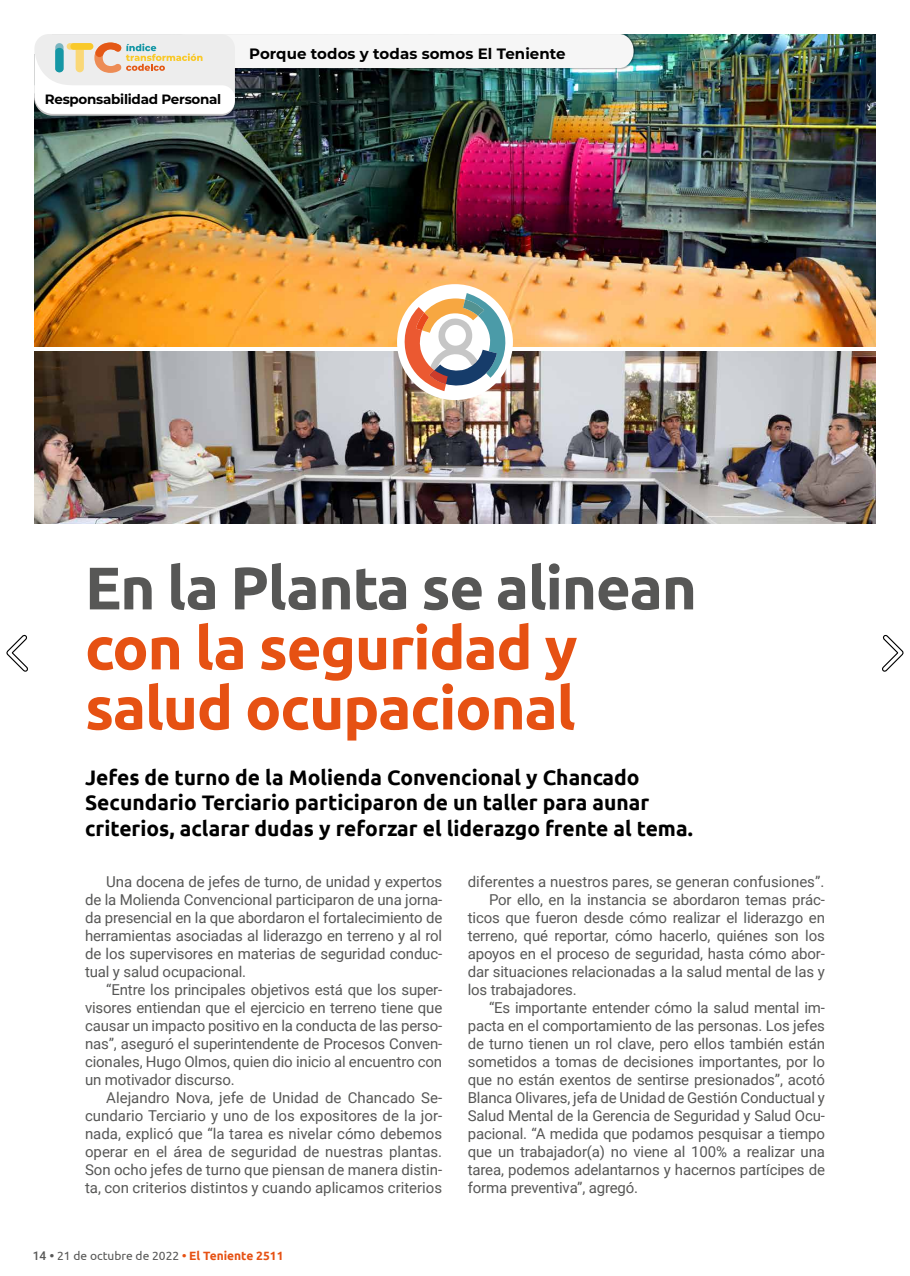
<style>
.page{position:relative;width:910px;height:1276px;background:#fff}
.page>*{position:absolute;margin:0;border:0;box-sizing:border-box;transform-origin:0 0}
.t1{font:700 60px/60px "Ubuntu";letter-spacing:-.02em;color:#e65113}
.t2{font:700 60px "Ubuntu";letter-spacing:-.02em;color:#575756}
.t3{font:700 21px/25.5px "Ubuntu";color:#000}
.t4{font:15px/18px "Roboto";letter-spacing:-.01em;color:#575756;text-align:justify}
.t5{font:700 15px "Montserrat";letter-spacing:.005em;color:#000}
.t6{font:700 13.5px "Montserrat";letter-spacing:-.02em;color:#000}
.t7{font:12px "Ubuntu";color:#575756}
.s1{font-family:"Roboto";font-weight:500}
.s2{font-weight:700}
.s3{font-weight:700;color:#e65113}
</style>
<div class="page">
<img style="left:34px;top:34px;width:842px;height:312px">
<img style="left:34px;top:351px;width:842px;height:173px">
<img style="left:34px;top:34px;width:600px;height:82px">
<div style="left:55px;top:48px;width:9px;height:24px;background:#1597a5;border-radius:4px"></div>
<div style="left:397px;top:284px;width:116px;height:116px;background:#fff;border-radius:50%"></div>
<svg style="left:403px;top:293px;width:104px;height:98px"></svg>
<svg style="left:6px;top:634px;width:22px;height:38px"></svg>
<svg style="left:882px;top:634px;width:22px;height:38px"></svg>
<p class="t6" style="left:45px;top:89px;width:178px">Responsabilidad Personal</p>
<p class="t5" style="left:249px;top:43px;width:318px">Porque todos y todas somos El Teniente</p>
<h1 class="t2" style="left:85px;top:551px;width:613px">En la Planta se alinean</h1>
<h1 class="t1" style="left:85px;top:617px;width:494px">con la seguridad y salud ocupacional</h1>
<h2 class="t3" style="left:85px;top:764px;width:609px">Jefes de turno de la Molienda Convencional y Chancado<br>Secundario Terciario participaron de un taller para aunar criterios, aclarar dudas y reforzar el liderazgo frente al tema.</h2>
<p class="t4" style="left:85px;top:872px;width:359px;text-indent:21px">Una docena de jefes de turno, de unidad y expertos de la Molienda Convencional participaron de una jorna&shy;da presencial en la que abordaron el fortalecimiento de herramientas asociadas al liderazgo en terreno y al rol de los supervisores en materias de seguridad conduc&shy;tual y salud ocupacional.</p>
<p class="t4" style="left:85px;top:980px;width:359px;text-indent:21px">“Entre los principales objetivos está que los super&shy;visores entiendan que el ejercicio en terreno tiene que causar un impacto positivo en la conducta de las perso&shy;nas”, aseguró el superintendente de Procesos Conven&shy;cionales, Hugo Olmos, quien dio inicio al encuentro con un motivador discurso.</p>
<p class="t4" style="left:85px;top:1088px;width:359px;text-indent:21px">Alejandro Nova, jefe de Unidad de Chancado Se&shy;cundario Terciario y uno de los expositores de la jor&shy;nada, explicó que “la tarea es nivelar cómo debemos operar en el área de seguridad de nuestras plantas.<br>Son ocho jefes de turno que piensan de manera distin&shy;ta, con criterios distintos y cuando aplicamos criterios</p>
<p class="t4" style="left:468px;top:872px;width:358px">diferentes a nuestros pares, se generan confusiones”.</p>
<p class="t4" style="left:489px;top:890px;width:337px">Por ello, en la instancia se abordaron temas prác-</p>
<p class="t4" style="left:468px;top:908px;width:359px">ticos que fueron desde cómo realizar el liderazgo en</p>
<p class="t4" style="left:468px;top:926px;width:359px">terreno, qué reportar, cómo hacerlo, quiénes son los</p>
<p class="t4" style="left:468px;top:944px;width:359px">apoyos en el proceso de seguridad, hasta cómo abor-</p>
<p class="t4" style="left:468px;top:962px;width:359px">dar situaciones relacionadas a la salud mental de las y</p>
<p class="t4" style="left:468px;top:980px;width:110px">los trabajadores.</p>
<p class="t4" style="left:489px;top:998px;width:337px">“Es importante entender cómo la salud mental im-</p>
<p class="t4" style="left:468px;top:1016px;width:359px">pacta en el comportamiento de las personas. Los jefes</p>
<p class="t4" style="left:468px;top:1034px;width:359px">de turno tienen un rol clave, pero ellos también están</p>
<p class="t4" style="left:468px;top:1052px;width:359px">sometidos a tomas de decisiones importantes, por lo</p>
<p class="t4" style="left:468px;top:1070px;width:359px">que no están exentos de sentirse presionados”, acotó</p>
<p class="t4" style="left:468px;top:1088px;width:359px">Blanca Olivares, jefa de Unidad de Gestión Conductual y</p>
<p class="t4" style="left:468px;top:1106px;width:359px">Salud Mental de la Gerencia de Seguridad y Salud Ocu-</p>
<p class="t4" style="left:468px;top:1124px;width:359px">pacional. “A medida que podamos pesquisar a tiempo</p>
<p class="t4" style="left:468px;top:1142px;width:359px">que un trabajador(a) no viene al 100% a realizar una</p>
<p class="t4" style="left:468px;top:1160px;width:359px">tarea, podemos adelantarnos y hacernos partícipes de</p>
<p class="t4" style="left:468px;top:1178px;width:172px">forma preventiva”, agregó.</p>
<p class="t7" style="left:33px;top:1248px;width:252px"><span class="s1">14</span> <span class="s2">•</span> 21 de octubre de 2022 <span class="s3">• El Teniente 2511</span></p>
</div>
